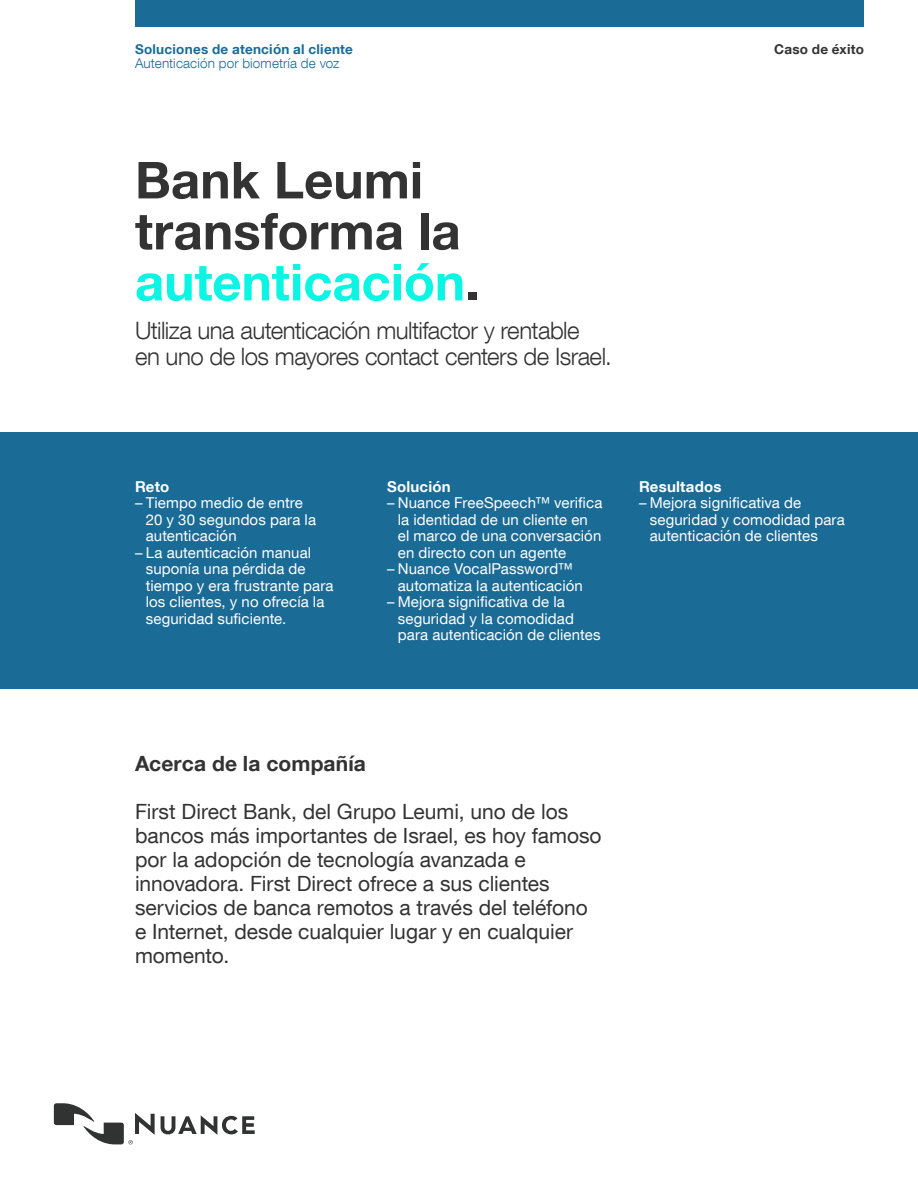
<style>
.page{position:relative;width:918px;height:1188px;background:#fff}
.page>*{position:absolute;margin:0;border:0;box-sizing:border-box;transform-origin:0 0}
.t1{font:700 51px/51px "Helvetica Neue LT Com";color:#333}
.t2{font:300 24px/25.5px "Helvetica Neue LT Com";letter-spacing:-.025em;color:#333}
.t3{font:21px/24px "Helvetica Neue LT Com";color:#333}
.t4{font:700 21px "Helvetica Neue LT Com";letter-spacing:.005em;color:#333}
.t5{font:15px/16.5px "Helvetica Neue LT Com";letter-spacing:.005em;color:#fff}
.t6{font:700 15px "Helvetica Neue LT Com";letter-spacing:.015em;color:#fff}
.t7{font:300 13.5px "Helvetica Neue LT Com";letter-spacing:.01em;color:#1a6b96}
.t8{font:700 13.5px "Helvetica Neue LT Com";letter-spacing:.02em;color:#1a6b96}
.t9{font:700 13.5px "Helvetica Neue LT Com";letter-spacing:.015em;color:#333}
.s1{color:#0af5e3}
</style>
<div class="page">
<div style="left:135px;top:0;width:729px;height:27px;background:#1a6b96"></div>
<svg style="left:161px;top:1115px;width:94px;height:20px"></svg>
<svg style="left:54px;top:1103px;width:101px;height:41px"></svg>
<div style="left:0;top:432px;width:918px;height:257px;background:#1a6b96"></div>
<p class="t8" style="left:135px;top:41px;width:220px">Soluciones de atención al cliente</p>
<p class="t9" style="left:774px;top:41px;width:91px">Caso de éxito</p>
<p class="t7" style="left:135px;top:55px;width:206px">Autenticación por biometría de voz</p>
<h1 class="t1" style="left:135px;top:153px;width:346px">Bank Leumi transforma la <span class="s1">autenticación</span>.</h1>
<h2 class="t2" style="left:135px;top:318px;width:478px">Utiliza una autenticación multifactor y rentable<br>en uno de los mayores contact centers de Israel.</h2>
<p class="t6" style="left:135px;top:477px;width:36px">Reto</p>
<p class="t5" style="left:146px;top:494px;width:172px;text-indent:-11px">– Tiempo medio de entre<br>20 y 30 segundos para la autenticación</p>
<p class="t5" style="left:146px;top:544px;width:189px;text-indent:-11px">– La autenticación manual suponía una pérdida de tiempo y era frustrante para los clientes, y no ofrecía la seguridad suficiente.</p>
<p class="t6" style="left:387px;top:477px;width:65px">Solución</p>
<p class="t5" style="left:398px;top:494px;width:206px;text-indent:-11px">– Nuance FreeSpeech™ verifica la identidad de un cliente en el marco de una conversación en directo con un agente</p>
<p class="t5" style="left:398px;top:560px;width:187px;text-indent:-11px">– Nuance VocalPassword™ automatiza la autenticación</p>
<p class="t5" style="left:398px;top:593px;width:204px;text-indent:-11px">– Mejora significativa de la seguridad y la comodidad para autenticación de clientes</p>
<p class="t6" style="left:639px;top:477px;width:84px">Resultados</p>
<p class="t5" style="left:650px;top:494px;width:197px;text-indent:-11px">– Mejora significativa de seguridad y comodidad para autenticación de clientes</p>
<h3 class="t4" style="left:135px;top:750px;width:233px">Acerca de la compañía</h3>
<p class="t3" style="left:135px;top:799px;width:468px">First Direct Bank, del Grupo Leumi, uno de los bancos más importantes de Israel, es hoy famoso por la adopción de tecnología avanzada e innovadora. First Direct ofrece a sus clientes servicios de banca remotos a través del teléfono e Internet, desde cualquier lugar y en cualquier momento.</p>
</div>
